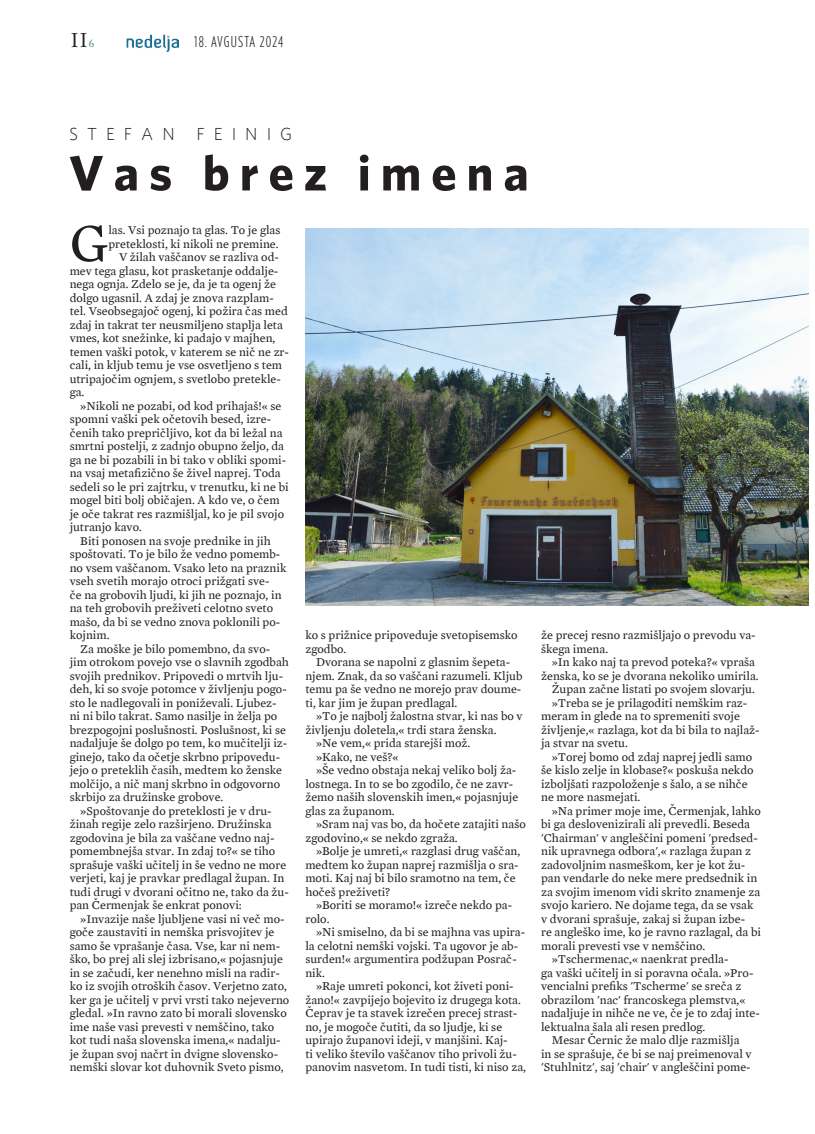
<style>
.page{position:relative;width:815px;height:1134px;background:#fff}
.page>*{position:absolute;margin:0;border:0;box-sizing:border-box;transform-origin:0 0}
.t1{font:54.62px "Mercury Text G2";color:#231f20}
.t2{font:700 50px "Whitney";letter-spacing:.2em;color:#231f20}
.t3{font:20px "Stempel Garamond LT Pro";color:#231f20}
.t4{font:300 17.5px "Whitney";letter-spacing:.515em;color:#231f20}
.t5{font:300 15px "Verlag Compressed";letter-spacing:.075em;color:#231f20}
.t6{font:12.25px/13.5px "Mercury Text G2";color:#231f20}
.s1{font-size:11.25px;color:#5e848c}
</style>
<div class="page">
<img style="left:126px;top:34px;width:53px;height:17px">
<img style="left:305px;top:229px;width:504px;height:377px">
<p class="t3" style="left:71px;top:27px;width:25px">II<span class="s1">6</span></p>
<p class="t5" style="left:194px;top:32px;width:91px">18. AVGUSTA 2024</p>
<p class="t4" style="left:69px;top:124px;width:225px">STEFAN FEINIG</p>
<p class="t2" style="left:69px;top:143px;width:461px">Vas brez imena</p>
<p class="t1" style="left:70px;top:211px;width:40px">G</p>
<p class="t6" style="left:108px;top:223px;width:174px">las. Vsi poznajo ta glas. To je glas preteklosti, ki nikoli ne premine.</p>
<p class="t6" style="left:70px;top:250px;width:221px;text-indent:49px">V žilah vaščanov se razliva od&shy;mev tega glasu, kot prasketanje oddalje&shy;nega ognja. Zdelo se je, da je ta ogenj že dolgo ugasnil. A zdaj je znova razplam&shy;tel. Vseobsegajoč ogenj, ki požira čas med zdaj in takrat ter neusmiljeno staplja leta vmes, kot snežinke, ki padajo v majhen, temen vaški potok, v katerem se nič ne zr&shy;cali, in kljub temu je vse osvetljeno s tem utripajočim ognjem, s svetlobo pretekle&shy;ga.</p>
<p class="t6" style="left:70px;top:399px;width:221px;text-indent:11px">»Nikoli ne pozabi, od kod prihajaš!« se spomni vaški pek očetovih besed, izre&shy;čenih tako prepričljivo, kot da bi ležal na smrtni postelji, z zadnjo obupno željo, da ga ne bi pozabili in bi tako v obliki spomi&shy;na vsaj metafizično še živel naprej. Toda sedeli so le pri zajtrku, v trenutku, ki ne bi mogel biti bolj običajen. A kdo ve, o čem je oče takrat res razmišljal, ko je pil svojo jutranjo kavo.</p>
<p class="t6" style="left:70px;top:534px;width:218px;text-indent:11px">Biti ponosen na svoje prednike in jih spoštovati. To je bilo že vedno pomemb&shy;no vsem vaščanom. Vsako leto na praznik vseh svetih morajo otroci prižgati sve-<br>če na grobovih ljudi, ki jih ne poznajo, in na teh grobovih preživeti celotno sveto mašo, da bi se vedno znova poklonili po&shy;kojnim.</p>
<p class="t6" style="left:70px;top:642px;width:221px;text-indent:11px">Za moške je bilo pomembno, da svo&shy;jim otrokom povejo vse o slavnih zgodbah svojih prednikov. Pripovedi o mrtvih lju&shy;deh, ki so svoje potomce v življenju pogo&shy;sto le nadlegovali in poniževali. Ljubez&shy;ni ni bilo takrat. Samo nasilje in želja po brezpogojni poslušnosti. Poslušnost, ki se nadaljuje še dolgo po tem, ko mučitelji iz&shy;ginejo, tako da očetje skrbno pripovedu&shy;jejo o preteklih časih, medtem ko ženske molčijo, a nič manj skrbno in odgovorno skrbijo za družinske grobove.</p>
<p class="t6" style="left:70px;top:804px;width:221px;text-indent:11px">»Spoštovanje do preteklosti je v dru&shy;žinah regije zelo razširjeno. Družinska zgodovina je bila za vaščane vedno naj&shy;pomembnejša stvar. In zdaj to?« se tiho sprašuje vaški učitelj in še vedno ne more verjeti, kaj je pravkar predlagal župan. In tudi drugi v dvorani očitno ne, tako da žu&shy;pan Čermenjak še enkrat ponovi:</p>
<p class="t6" style="left:70px;top:912px;width:221px;text-indent:11px">»Invazije naše ljubljene vasi ni več mo&shy;goče zaustaviti in nemška prisvojitev je samo še vprašanje časa. Vse, kar ni nem&shy;ško, bo prej ali slej izbrisano,« pojasnjuje in se začudi, ker nenehno misli na radir&shy;ko iz svojih otroških časov. Verjetno zato, ker ga je učitelj v prvi vrsti tako nejeverno gledal. »In ravno zato bi morali slovensko ime naše vasi prevesti v nemščino, tako kot tudi naša slovenska imena,« nadalju&shy;je župan svoj načrt in dvigne slovensko&shy;nemški slovar kot duhovnik Sveto pismo,</p>
<p class="t6" style="left:305px;top:628px;width:214px">ko s prižnice pripoveduje svetopisemsko zgodbo.</p>
<p class="t6" style="left:305px;top:655px;width:219px;text-indent:11px">Dvorana se napolni z glasnim šepeta&shy;njem. Znak, da so vaščani razumeli. Kljub temu pa še vedno ne morejo prav doume&shy;ti, kar jim je župan predlagal.</p>
<p class="t6" style="left:305px;top:709px;width:219px;text-indent:11px">»To je najbolj žalostna stvar, ki nas bo v življenju doletela,« trdi stara ženska.</p>
<p class="t6" style="left:316px;top:736px;width:156px">»Ne vem,« prida starejši mož.</p>
<p class="t6" style="left:316px;top:750px;width:84px">»Kako, ne veš?«</p>
<p class="t6" style="left:305px;top:763px;width:214px;text-indent:11px">»Še vedno obstaja nekaj veliko bolj ža&shy;lostnega. In to se bo zgodilo, če ne zavr&shy;žemo naših slovenskih imen,« pojasnjuje glas za županom.</p>
<p class="t6" style="left:305px;top:817px;width:222px;text-indent:11px">»Sram naj vas bo, da hočete zatajiti našo zgodovino,« se nekdo zgraža.</p>
<p class="t6" style="left:305px;top:844px;width:216px;text-indent:11px">»Bolje je umreti,« razglasi drug vaščan, medtem ko župan naprej razmišlja o sra&shy;moti. Kaj naj bi bilo sramotno na tem, če hočeš preživeti?</p>
<p class="t6" style="left:305px;top:898px;width:208px;text-indent:11px">»Boriti se moramo!« izreče nekdo pa&shy;rolo.</p>
<p class="t6" style="left:305px;top:925px;width:221px;text-indent:11px">»Ni smiselno, da bi se majhna vas upira&shy;la celotni nemški vojski. Ta ugovor je ab&shy;surden!« argumentira podžupan Posrač&shy;nik.</p>
<p class="t6" style="left:305px;top:979px;width:222px;text-indent:11px">»Raje umreti pokonci, kot živeti poni&shy;žano!« zavpijejo bojevito iz drugega kota.<br>Čeprav je ta stavek izrečen precej strast&shy;no, je mogoče čutiti, da so ljudje, ki se upirajo županovi ideji, v manjšini. Kaj-<br>ti veliko število vaščanov tiho privoli žu&shy;panovim nasvetom. In tudi tisti, ki niso za,</p>
<p class="t6" style="left:541px;top:628px;width:216px">že precej resno razmišljajo o prevodu va&shy;škega imena.</p>
<p class="t6" style="left:541px;top:655px;width:219px;text-align:center">»In kako naj ta prevod poteka?« vpraša ženska, ko se je dvorana nekoliko umirila.</p>
<p class="t6" style="left:552px;top:682px;width:205px">Župan začne listati po svojem slovarju.</p>
<p class="t6" style="left:541px;top:696px;width:220px;text-indent:11px">»Treba se je prilagoditi nemškim raz&shy;meram in glede na to spremeniti svoje življenje,« razlaga, kot da bi bila to najlaž&shy;ja stvar na svetu.</p>
<p class="t6" style="left:541px;top:750px;width:214px;text-indent:11px">»Torej bomo od zdaj naprej jedli samo še kislo zelje in klobase?« poskuša nekdo izboljšati razpoloženje s šalo, a se nihče ne more nasmejati.</p>
<p class="t6" style="left:541px;top:804px;width:222px;text-indent:11px">»Na primer moje ime, Čermenjak, lahko bi ga deslovenizirali ali prevedli. Beseda 'Chairman' v angleščini pomeni 'predsed&shy;nik upravnega odbora',« razlaga župan z zadovoljnim nasmeškom, ker je kot žu&shy;pan vendarle do neke mere predsednik in za svojim imenom vidi skrito znamenje za svojo kariero. Ne dojame tega, da se vsak v dvorani sprašuje, zakaj si župan izbe-<br>re angleško ime, ko je ravno razlagal, da bi morali prevesti vse v nemščino.</p>
<p class="t6" style="left:541px;top:952px;width:220px;text-indent:11px">»Tschermenac,« naenkrat predla-<br>ga vaški učitelj in si poravna očala. »Pro&shy;vencialni prefiks 'Tscherme' se sreča z obrazilom 'nac' francoskega plemstva,« nadaljuje in nihče ne ve, če je to zdaj inte&shy;lektualna šala ali resen predlog.</p>
<p class="t6" style="left:541px;top:1033px;width:212px;text-align:center">Mesar Černic že malo dlje razmišlja<br>in se sprašuje, če bi se naj preimenoval v 'Stuhlnitz', saj 'chair' v angleščini pome-</p>
</div>
